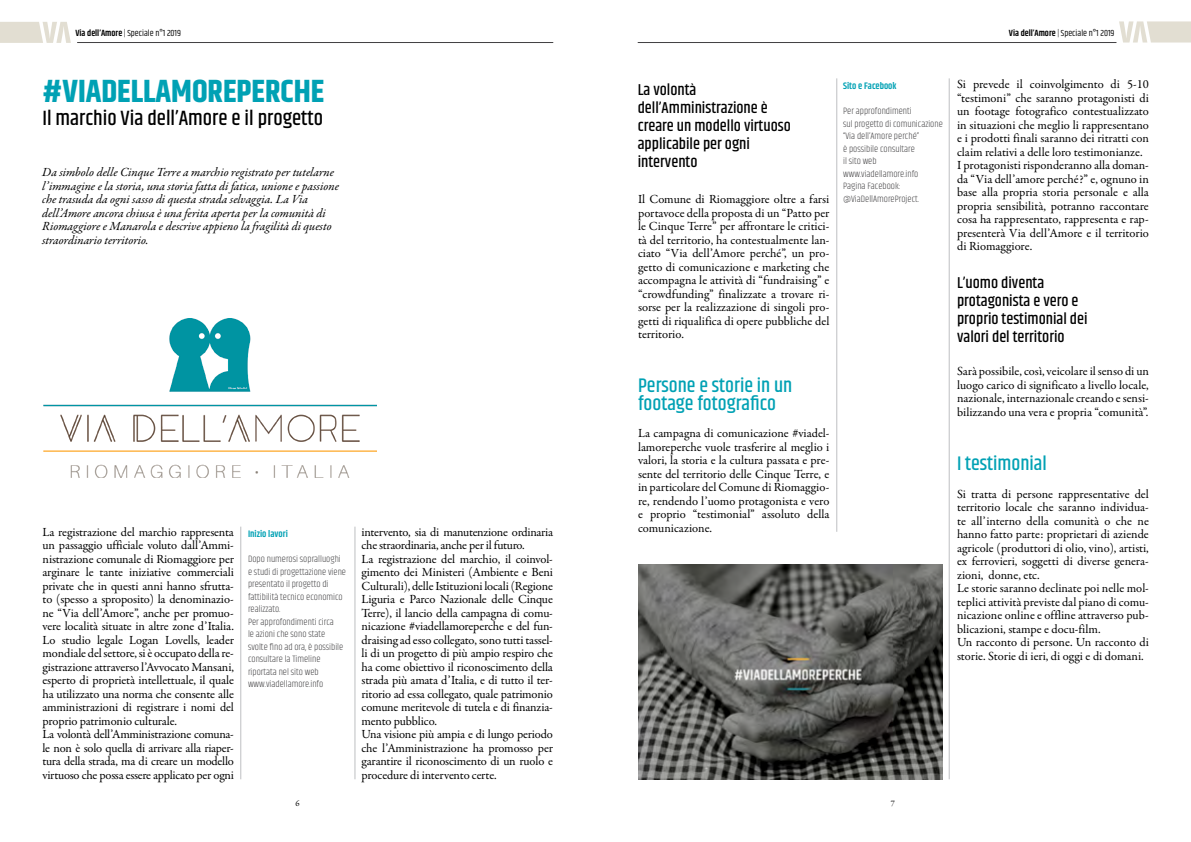
<style>
.page{position:relative;width:1191px;height:842px;background:#fff}
.page>*{position:absolute;margin:0;border:0;box-sizing:border-box;transform-origin:0 0}
.t1{font:700 32px "Khand";color:#00a1b4}
.t2{font:500 21px "Khand";color:#000}
.t3{font:500 20px/18px "Khand";color:#00a1b4}
.t4{font:500 16px/18px "Khand";color:#000}
.t5{font:12.5px/13.5px "Garamond Premr Pro";letter-spacing:-.01em;color:#000}
.t6{font:italic 12.5px/13.5px "Garamond Premr Pro";color:#000}
.t7{font:300 9.5px/12.5px "Khand";color:#414042}
.t8{font:600 9.5px "Khand";color:#00a1b4}
.t9{font:9px "Khand";color:#000}
.t10{font:8.5px "Garamond Premr Pro";color:#000}
.s1{font-weight:600}
.s2{font-weight:300}
</style>
<div class="page">
<svg style="left:0;top:22px;width:71px;height:21px"></svg>
<hr style="left:77px;top:42px;width:476px;height:1px;background:#414042">
<hr style="left:638px;top:42px;width:478px;height:1px;background:#414042">
<svg style="left:1119px;top:21px;width:72px;height:22px"></svg>
<hr style="left:240px;top:527px;width:1px;height:252px;background:#bec0c2">
<hr style="left:355px;top:527px;width:1px;height:252px;background:#bec0c2">
<hr style="left:836px;top:78px;width:1px;height:454px;background:#bec0c2">
<hr style="left:949px;top:78px;width:1px;height:701px;background:#bec0c2">
<img style="left:43px;top:318px;width:334px;height:160px">
<img style="left:638px;top:564px;width:305px;height:215px">
<p class="t9" style="left:75px;top:27px;width:107px"><span class="s1">Via dell’Amore</span> <span class="s2">|</span> Speciale n°1 2019</p>
<p class="t9" style="left:1009px;top:27px;width:107px"><span class="s1">Via dell’Amore</span> <span class="s2">|</span> Speciale n°1 2019</p>
<h1 class="t1" style="left:42px;top:68px;width:283px">#VIADELLAMOREPERCHE</h1>
<h2 class="t2" style="left:42px;top:105px;width:282px">Il marchio Via dell’Amore e il progetto</h2>
<p class="t6" style="left:42px;top:166px;width:298px">Da simbolo delle Cinque Terre a marchio registrato per tutelarne l’immagine e la storia, una storia fatta di fatica, unione e passione che trasuda da ogni sasso di questa strada selvaggia. La Via dell’Amore ancora chiusa è una ferita aperta per la comunità di Riomaggiore e Manarola e descrive appieno la fragilità di questo straordinario territorio.</p>
<p class="t5" style="left:43px;top:525px;width:193px">La registrazione del marchio rappresenta un passaggio ufficiale voluto dall’Ammi&shy;nistrazione comunale di Riomaggiore per arginare le tante iniziative commerciali private che in questi anni hanno sfrutta&shy;to (spesso a sproposito) la denominazio&shy;ne “Via dell’Amore”, anche per promuo&shy;vere località situate in altre zone d’Italia.<br>Lo studio legale Logan Lovells, leader mondiale del settore, si è occupato della re&shy;gistrazione attraverso l’Avvocato Mansani, esperto di proprietà intellettuale, il quale ha utilizzato una norma che consente alle amministrazioni di registrare i nomi del proprio patrimonio culturale.<br>La volontà dell’Amministrazione comuna&shy;le non è solo quella di arrivare alla riaper&shy;tura della strada, ma di creare un modello virtuoso che possa essere applicato per ogni</p>
<p class="t8" style="left:248px;top:528px;width:41px">Inizio lavori</p>
<p class="t7" style="left:248px;top:553px;width:100px">Dopo numerosi sopralluoghi e studi di progettazione viene presentato il progetto di fattibilità tecnico economico realizzato.<br>Per approfondimenti circa<br>le azioni che sono state svolte fino ad ora, è possibile consultare la Timeline riportata nel sito web www.viadellamore.info</p>
<p class="t5" style="left:361px;top:525px;width:193px">intervento, sia di manutenzione ordinaria che straordinaria, anche per il futuro.<br>La registrazione del marchio, il coinvol&shy;gimento dei Ministeri (Ambiente e Beni Culturali), delle Istituzioni locali (Regione Liguria e Parco Nazionale delle Cinque Terre), il lancio della campagna di comu&shy;nicazione #viadellamoreperche e del fun&shy;draising ad esso collegato, sono tutti tassel&shy;li di un progetto di più ampio respiro che ha come obiettivo il riconoscimento della strada più amata d’Italia, e di tutto il ter&shy;ritorio ad essa collegato, quale patrimonio comune meritevole di tutela e di finanzia&shy;mento pubblico.<br>Una visione più ampia e di lungo periodo che l’Amministrazione ha promosso per garantire il riconoscimento di un ruolo e procedure di intervento certe.</p>
<p class="t4" style="left:637px;top:82px;width:155px">La volontà dell’Amministrazione è creare un modello virtuoso applicabile per ogni intervento</p>
<p class="t5" style="left:638px;top:193px;width:193px;text-align:justify">Il Comune di Riomaggiore oltre a farsi portavoce della proposta di un “Patto per le Cinque Terre” per affrontare le critici&shy;tà del territorio, ha contestualmente lan&shy;ciato “Via dell’Amore perché”, un pro&shy;getto di comunicazione e marketing che accompagna le attività di “fundraising” e “crowdfunding” finalizzate a trovare ri&shy;sorse per la realizzazione di singoli pro&shy;getti di riqualifica di opere pubbliche del territorio.</p>
<h3 class="t3" style="left:638px;top:378px;width:156px">Persone e storie in un footage fotografico</h3>
<p class="t5" style="left:638px;top:427px;width:193px;text-align:justify">La campagna di comunicazione #viadel&shy;lamoreperche vuole trasferire al meglio i valori, la storia e la cultura passata e pre&shy;sente del territorio delle Cinque Terre, e in particolare del Comune di Riomaggio&shy;re, rendendo l’uomo protagonista e vero e proprio “testimonial” assoluto della comunicazione.</p>
<p class="t8" style="left:843px;top:80px;width:55px">Sito e Facebook</p>
<p class="t7" style="left:843px;top:105px;width:101px">Per approfondimenti<br>sul progetto di comunicazione “Via dell’Amore perché”<br>è possibile consultare<br>il sito web www.viadellamore.info<br>Pagina Facebook: @ViaDellAmoreProject.</p>
<p class="t5" style="left:957px;top:78px;width:193px">Si prevede il coinvolgimento di 5-10 “testimoni” che saranno protagonisti di un footage fotografico contestualizzato in situazioni che meglio li rappresentano e i prodotti finali saranno dei ritratti con claim relativi a delle loro testimonianze.<br>I protagonisti risponderanno alla doman&shy;da “Via dell’amore perché?” e, ognuno in base alla propria storia personale e alla propria sensibilità, potranno raccontare cosa ha rappresentato, rappresenta e rap&shy;presenterà Via dell’Amore e il territorio di Riomaggiore.</p>
<p class="t4" style="left:957px;top:274px;width:132px">L’uomo diventa protagonista e vero e proprio testimonial dei valori del territorio</p>
<p class="t5" style="left:957px;top:365px;width:193px;text-align:justify">Sarà possibile, così, veicolare il senso di un luogo carico di significato a livello locale, nazionale, internazionale creando e sensi&shy;bilizzando una vera e propria “comunità”.</p>
<h3 class="t3" style="left:957px;top:455px;width:91px">I testimonial</h3>
<p class="t5" style="left:957px;top:487px;width:193px">Si tratta di persone rappresentative del territorio locale che saranno individua&shy;te all’interno della comunità o che ne hanno fatto parte: proprietari di aziende agricole (produttori di olio, vino), artisti, ex ferrovieri, soggetti di diverse genera&shy;zioni, donne, etc.<br>Le storie saranno declinate poi nelle mol&shy;teplici attività previste dal piano di comu&shy;nicazione online e offline attraverso pub&shy;blicazioni, stampe e docu-film.<br>Un racconto di persone. Un racconto di storie. Storie di ieri, di oggi e di domani.</p>
<p class="t10" style="left:296px;top:798px;width:6px">6</p>
<p class="t10" style="left:891px;top:798px;width:6px">7</p>
</div>
